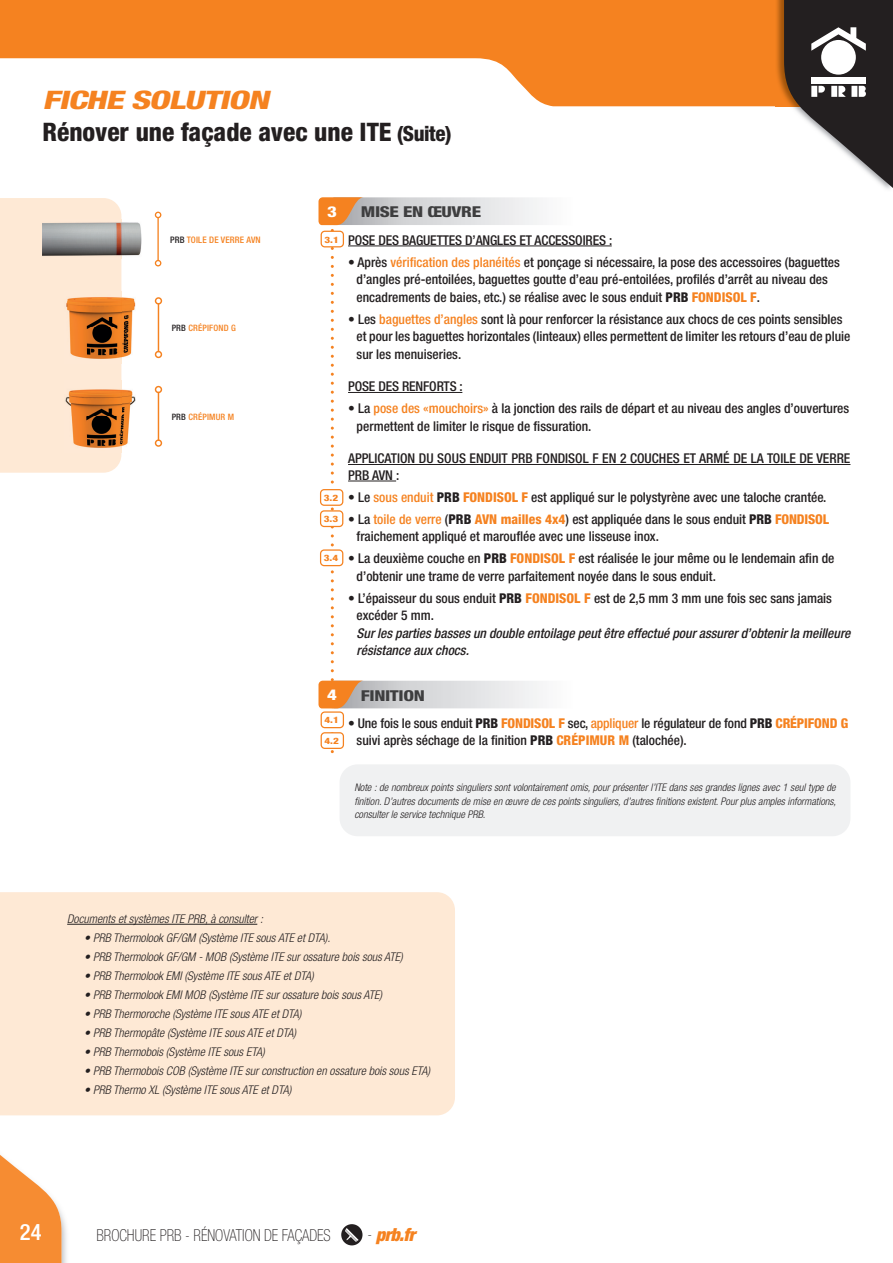
<style>
.page{position:relative;width:893px;height:1263px;background:#fff}
.page>*{position:absolute;margin:0;border:0;box-sizing:border-box;transform-origin:0 0}
.t1{font:800 condensed 25.5px/31.5px "Helvetica Neue LT Std";color:#231f20}
.t2{font:500 condensed 22.5px "Helvetica Neue";color:#fff}
.t3{font:italic 900 condensed 18px "Helvetica Neue LT Std";color:#f58220}
.t4{font:100 condensed 16.5px "Helvetica Neue LT Std";color:#231f20;scale:.91 1}
.t5{font:800 condensed 15px "Helvetica Neue";letter-spacing:-.02em;color:#3e3e3f;scale:1.25 1}
.t6{font:800 condensed 15px "Helvetica Neue";color:#fff;scale:1.25 1}
.t7{font:500 condensed 13.5px/17.5px "Helvetica Neue";color:#231f20}
.t8{font:italic 500 condensed 13.5px/17.5px "Helvetica Neue";color:#231f20}
.t9{font:italic 300 condensed 12px "Helvetica Neue";color:#231f20}
.t10{font:italic 300 condensed 10.5px/13.5px "Helvetica Neue";color:#231f20;text-align:justify}
.t11{font:500 condensed 9px "Helvetica Neue";letter-spacing:.02em;color:#f58220}
.t12{font:500 condensed 8.85px "Helvetica Neue";letter-spacing:.02em;color:#f58220}
.t13{font:800 condensed 8.85px "Helvetica Neue";color:#f58220;scale:1.25 1}
.s1{font-style:italic;color:#f58220}
.s2{font-size:21px}
.s3{color:#231f20}
.s4{color:#f58220}
.s5{font-weight:800}
.s6{font-weight:800;color:#f58220}
.s7{font-weight:100;font-style:normal;font-size:16.5px;color:#231f20}
</style>
<div class="page">
<img style="left:62px;top:1214px;width:5px;height:49px">
<svg style="left:0;top:1155px;width:62px;height:108px"></svg>
<div style="left:341px;top:1224px;width:21px;height:21px;background:#231f20;border-radius:50%"></div>
<svg style="left:345px;top:1228px;width:14px;height:13px"></svg>
<div style="left:0;top:892px;width:455px;height:223px;background:#fee9d5"></div>
<div style="left:0;top:198px;width:121px;height:275px;background:#fee9d5"></div>
<svg style="left:318px;top:197px;width:294px;height:556px"></svg>
<hr style="left:348px;top:246px;width:264px;height:1px;background:#231f20">
<hr style="left:348px;top:392px;width:114px;height:1px;background:#231f20">
<hr style="left:348px;top:464px;width:502px;height:1px;background:#231f20">
<hr style="left:348px;top:481px;width:48px;height:1px;background:#231f20">
<hr style="left:158px;top:304px;width:1px;height:47px;background:#f58220">
<div style="left:155px;top:297px;width:7px;height:8px;border:1px solid #f58220;border-radius:50%"></div>
<div style="left:155px;top:351px;width:7px;height:7px;border:1px solid #f58220;border-radius:50%"></div>
<img style="left:43px;top:219px;width:99px;height:40px">
<hr style="left:157px;top:218px;width:2px;height:43px;background:#f58220">
<svg style="left:155px;top:212px;width:6px;height:6px"></svg>
<svg style="left:155px;top:260px;width:6px;height:6px"></svg>
<img style="left:65px;top:292px;width:71px;height:72px">
<img style="left:65px;top:380px;width:71px;height:72px">
<hr style="left:158px;top:392px;width:1px;height:48px;background:#f58220">
<div style="left:155px;top:386px;width:7px;height:7px;border:1px solid #f58220;border-radius:50%"></div>
<div style="left:155px;top:439px;width:7px;height:8px;border:1px solid #f58220;border-radius:50%"></div>
<svg style="left:0;top:0;width:775px;height:106px;fill:#f58220"></svg>
<img style="left:775px;top:0;width:116px;height:189px">
<svg style="left:784px;top:0;width:109px;height:188px"></svg>
<div style="left:340px;top:764px;width:510px;height:72px;background:#f0f1f2;border-radius:18px"></div>
<hr style="left:67px;top:924px;width:190px;height:1px;background:#231f20">
<div style="left:321px;top:231px;width:22px;height:16px;background:#fff;border-radius:4px"></div>
<div style="left:321px;top:231px;width:23px;height:16px;border:1px solid #f58220;border-radius:4px"></div>
<div style="left:321px;top:490px;width:22px;height:15px;background:#fff;border-radius:4px"></div>
<div style="left:320px;top:489px;width:23px;height:17px;border:1px solid #f58220;border-radius:4px"></div>
<div style="left:321px;top:712px;width:22px;height:16px;background:#fff;border-radius:4px"></div>
<div style="left:321px;top:711px;width:23px;height:17px;border:1px solid #f58220;border-radius:4px"></div>
<div style="left:321px;top:733px;width:22px;height:15px;background:#fff;border-radius:4px"></div>
<div style="left:321px;top:732px;width:23px;height:17px;border:1px solid #f58220;border-radius:4px"></div>
<div style="left:321px;top:511px;width:22px;height:15px;background:#fff;border-radius:4px"></div>
<div style="left:320px;top:510px;width:23px;height:17px;border:1px solid #f58220;border-radius:4px"></div>
<div style="left:321px;top:550px;width:22px;height:16px;background:#fff;border-radius:4px"></div>
<div style="left:320px;top:549px;width:23px;height:17px;border:1px solid #f58220;border-radius:4px"></div>
<h1 class="t1" style="left:43px;top:84px;width:411px"><span class="s1">FICHE SOLUTION<br></span>Rénover une façade avec une ITE <span class="s2">(Suite)</span></h1>
<p class="t11" style="left:170px;top:234px;width:92px"><span class="s3">PRB</span> TOILE DE VERRE AVN</p>
<p class="t12" style="left:172px;top:323px;width:66px"><span class="s3">PRB</span> CRÉPIFOND G</p>
<p class="t12" style="left:172px;top:411px;width:64px"><span class="s3">PRB</span> CRÉPIMUR M</p>
<p class="t6" style="left:327px;top:202px;width:9px">3</p>
<p class="t5" style="left:361px;top:203px;width:98px">MISE EN ŒUVRE</p>
<p class="t7" style="left:348px;top:231px;width:266px">POSE DES BAGUETTES D’ANGLES ET ACCESSOIRES :</p>
<p class="t7" style="left:357px;top:253px;width:485px;text-indent:-9px">• Après <span class="s4">vérification des planéités</span> et ponçage si nécessaire, la pose des accessoires (baguettes d’angles pré-entoilées, baguettes goutte d’eau pré-entoilées, profilés d’arrêt au niveau des encadrements de baies, etc.) se réalise avec le sous enduit <span class="s5">PRB</span> <span class="s6">FONDISOL F</span>.</p>
<p class="t7" style="left:357px;top:310px;width:495px;text-indent:-9px">• Les <span class="s4">baguettes d’angles</span> sont là pour renforcer la résistance aux chocs de ces points sensibles et pour les baguettes horizontales (linteaux) elles permettent de limiter les retours d’eau de pluie sur les menuiseries.</p>
<p class="t7" style="left:348px;top:377px;width:116px">POSE DES RENFORTS :</p>
<p class="t7" style="left:357px;top:399px;width:494px;text-indent:-9px">• La <span class="s4">pose des «mouchoirs»</span> à la jonction des rails de départ et au niveau des angles d’ouvertures permettent de limiter le risque de fissuration.</p>
<p class="t7" style="left:348px;top:450px;width:504px;line-height:16.5px">APPLICATION DU SOUS ENDUIT PRB FONDISOL F EN 2 COUCHES ET ARMÉ DE LA TOILE DE VERRE<br>PRB AVN :</p>
<p class="t7" style="left:348px;top:488px;width:480px">• Le <span class="s4">sous enduit</span> <span class="s5">PRB</span> <span class="s6">FONDISOL F</span> est appliqué sur le polystyrène avec une taloche crantée.</p>
<p class="t7" style="left:357px;top:510px;width:474px;text-indent:-9px">• La <span class="s4">toile de verre</span> (<span class="s5">PRB</span> <span class="s6">AVN mailles 4x4</span>) est appliquée dans le sous enduit <span class="s5">PRB</span> <span class="s6">FONDISOL </span>fraichement appliqué et marouflée avec une lisseuse inox.</p>
<p class="t7" style="left:357px;top:549px;width:479px;text-indent:-9px">• La deuxième couche en <span class="s5">PRB</span> <span class="s6">FONDISOL F</span> est réalisée le jour même ou le lendemain afin de d’obtenir une trame de verre parfaitement noyée dans le sous enduit.</p>
<p class="t7" style="left:357px;top:589px;width:477px;text-indent:-9px">• L’épaisseur du sous enduit <span class="s5">PRB</span> <span class="s6">FONDISOL F</span> est de 2,5 mm 3 mm une fois sec sans jamais excéder 5 mm.</p>
<p class="t8" style="left:357px;top:624px;width:495px">Sur les parties basses un double entoilage peut être effectué pour assurer d’obtenir la meilleure résistance aux chocs.</p>
<p class="t13" style="left:324px;top:234px;width:13px">3.1</p>
<p class="t13" style="left:324px;top:492px;width:13px">3.2</p>
<p class="t13" style="left:324px;top:514px;width:13px">3.3</p>
<p class="t13" style="left:324px;top:553px;width:13px">3.4</p>
<p class="t6" style="left:327px;top:685px;width:9px">4</p>
<p class="t5" style="left:361px;top:686px;width:53px">FINITION</p>
<p class="t13" style="left:324px;top:715px;width:13px">4.1</p>
<p class="t13" style="left:324px;top:735px;width:13px">4.2</p>
<p class="t7" style="left:357px;top:714px;width:493px;text-indent:-9px">• Une fois le sous enduit <span class="s5">PRB</span> <span class="s6">FONDISOL F</span> sec, <span class="s4">appliquer</span> le régulateur de fond <span class="s5">PRB</span> <span class="s6">CRÉPIFOND G </span>suivi après séchage de la finition <span class="s5">PRB</span> <span class="s6">CRÉPIMUR M</span> (talochée).</p>
<p class="t10" style="left:354px;top:780px;width:483px">Note : de nombreux points singuliers sont volontairement omis, pour présenter l’ITE dans ses grandes lignes avec 1 seul type de finition. D’autres documents de mise en œuvre de ces points singuliers, d’autres finitions existent. Pour plus amples informations, consulter le service technique PRB.</p>
<p class="t9" style="left:67px;top:912px;width:197px">Documents et systèmes ITE PRB, à consulter :</p>
<p class="t9" style="left:84px;top:931px;width:248px">• PRB Thermolook GF/GM (Système ITE sous ATE et DTA).</p>
<p class="t9" style="left:84px;top:950px;width:320px">• PRB Thermolook GF/GM - MOB (Système ITE sur ossature bois sous ATE)</p>
<p class="t9" style="left:84px;top:969px;width:231px">• PRB Thermolook EMI (Système ITE sous ATE et DTA)</p>
<p class="t9" style="left:84px;top:988px;width:300px">• PRB Thermolook EMI MOB (Système ITE sur ossature bois sous ATE)</p>
<p class="t9" style="left:84px;top:1007px;width:219px">• PRB Thermoroche (Système ITE sous ATE et DTA)</p>
<p class="t9" style="left:84px;top:1026px;width:214px">• PRB Thermopâte (Système ITE sous ATE et DTA)</p>
<p class="t9" style="left:84px;top:1045px;width:182px">• PRB Thermobois (Système ITE sous ETA)</p>
<p class="t9" style="left:84px;top:1064px;width:348px">• PRB Thermobois COB (Système ITE sur construction en ossature bois sous ETA)</p>
<p class="t9" style="left:84px;top:1083px;width:209px">• PRB Thermo XL (Système ITE sous ATE et DTA)</p>
<h2 class="t2" style="left:20px;top:1218px;width:23px">24</h2>
<p class="t4" style="left:96px;top:1225px;width:259px">BROCHURE PRB - RÉNOVATION DE FAÇADES</p>
<h3 class="t3" style="left:367px;top:1224px;width:49px"><span class="s7">-</span> prb.fr</h3>
</div>
